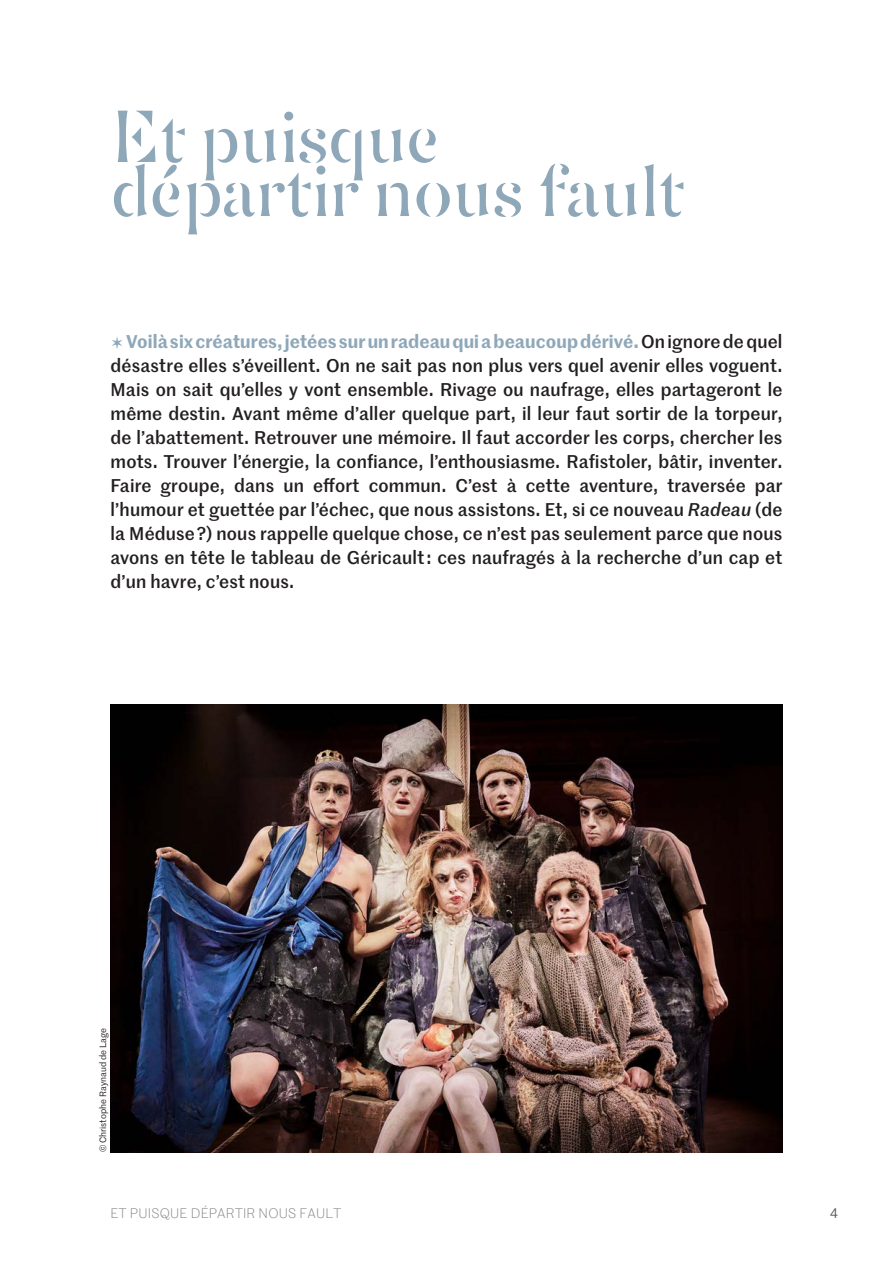
<style>
.page{position:relative;width:893px;height:1263px;background:#fff}
.page>*{position:absolute;margin:0;border:0;box-sizing:border-box;transform-origin:0 0}
.t1{font:75px/54px "Graduel Sirius";letter-spacing:-.01em;color:#8fa8b9}
.t2{font:500 18px/24px "Marr Sans";letter-spacing:.01em;color:#231f20;text-align:justify}
.t3{font:300 13.5px "Marr Sans";letter-spacing:.02em;color:#808285}
.t4{font:13.5px "Marr Sans";color:#565359}
.t5{font:9px "Marr Sans";color:#231f20}
.s1{font-family:"Graduel Sirius";font-weight:400;font-size:24px;color:#8fa8b9}
.s2{font-weight:600;color:#8fa8b9}
.s3{font-style:italic}
</style>
<div class="page">
<img style="left:111px;top:704px;width:671px;height:448px">
<h1 class="t1" style="left:111px;top:104px;width:576px">Et puisque départir nous fault</h1>
<p class="t2" style="left:111px;top:329px;width:673px"><span class="s1">✫</span><span class="s2">Voilà six créatures, jetées sur un radeau qui a beaucoup dérivé.</span> On ignore de quel désastre elles s’éveillent. On ne sait pas non plus vers quel avenir elles voguent.<br>Mais on sait qu’elles y vont ensemble. Rivage ou naufrage, elles partageront le même destin. Avant même d’aller quelque part, il leur faut sortir de la torpeur, de l’abattement. Retrouver une mémoire. Il faut accorder les corps, chercher les mots. Trouver l’énergie, la confiance, l’enthousiasme. Rafistoler, bâtir, inventer.<br>Faire groupe, dans un effort commun. C’est à cette aventure, traversée par l’humour et guettée par l’échec, que nous assistons. Et, si ce nouveau <span class="s3">Radeau</span> (de la Méduse ?) nous rappelle quelque chose, ce n’est pas seulement parce que nous avons en tête le tableau de Géricault : ces naufragés à la recherche d’un cap et d’un havre, c’est nous.</p>
<p class="t5" style="left:97px;top:1152px;width:126px;rotate:-90deg">© Christophe Raynaud de Lage</p>
<p class="t3" style="left:111px;top:1204px;width:232px">ET PUISQUE DÉPARTIR NOUS FAULT</p>
<p class="t4" style="left:830px;top:1204px;width:9px">4</p>
</div>
